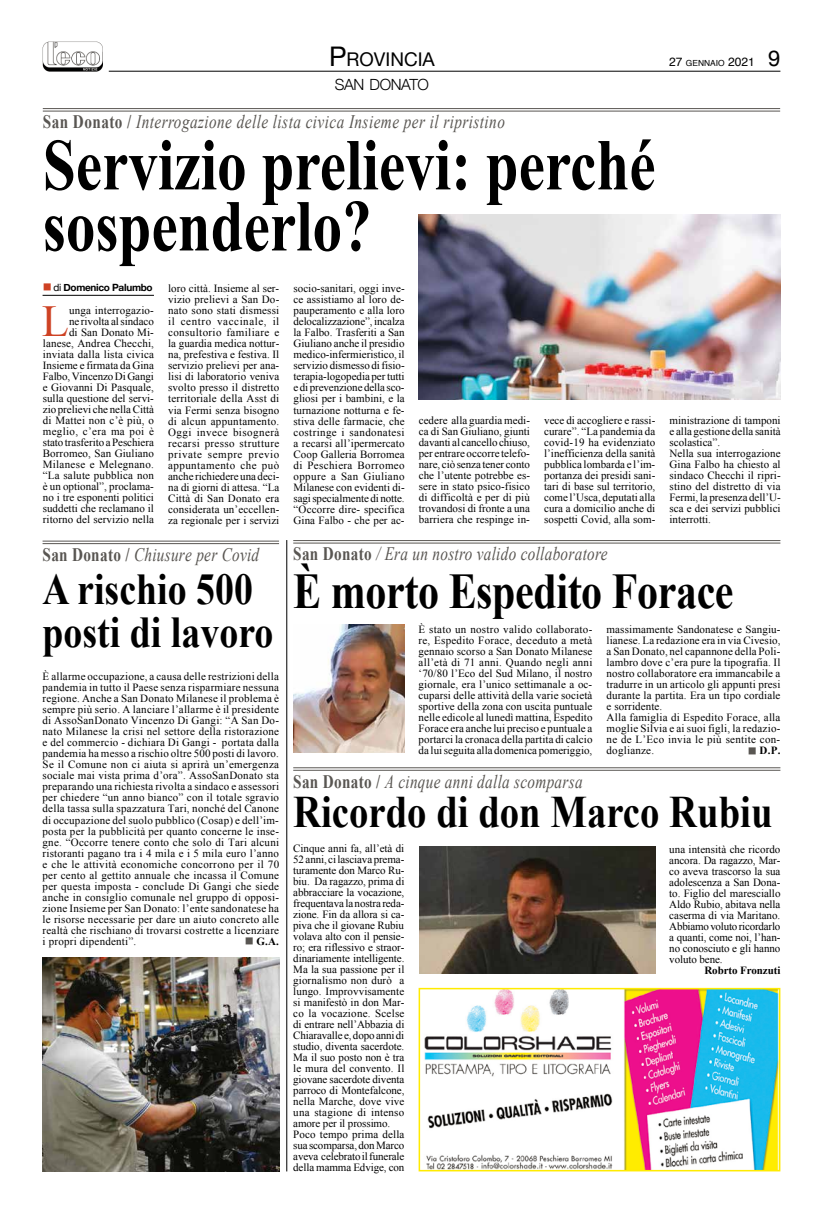
<style>
.page{position:relative;width:823px;height:1214px;background:#fff}
.page>*{position:absolute;margin:0;border:0;box-sizing:border-box;transform-origin:0 0}
.t1{font:700 73px/61px "Times New Roman";color:#000;scale:.81 1}
.t2{font:700 50px "Times New Roman";letter-spacing:-.01em;color:#000;scale:.84 1}
.t3{font:700 45px "Times New Roman";color:#000;scale:.86 1}
.t4{font:44.2px "Times New Roman";color:#ce4224}
.t5{font:700 44px/43px "Times New Roman";color:#000;scale:.86 1}
.t6{font:italic 19px "Times New Roman";letter-spacing:.02em;color:#595652;scale:.8 1}
.t7{font:18.9px "Helvetica Neue";color:#000}
.t8{font:300 15.4px "Helvetica Neue";letter-spacing:-.03em;color:#000}
.t9{font:11px/11px "Times New Roman";color:#000;text-align:justify}
.t10{font:700 11px "Times New Roman";letter-spacing:-.01em;color:#000}
.t11{font:700 10px "Helvetica Neue";letter-spacing:-.03em;color:#000}
.t12{font:8.4px "Helvetica";color:#000}
.s1{font-size:27px}
.s2{font-size:12px}
.s3{font-family:"Helvetica Neue";font-size:22px}
.s4{font-weight:700;font-style:normal}
.s5{font-weight:400}
</style>
<div class="page">
<img style="left:43px;top:41px;width:59px;height:31px">
<hr style="left:109px;top:71px;width:671px;height:1px;background:#000">
<hr style="left:286px;top:540px;width:1px;height:631px;background:#000">
<hr style="left:43px;top:108px;width:736px;height:1px;background:#595652">
<hr style="left:43px;top:111px;width:736px;height:1px;background:#595652">
<img style="left:418px;top:215px;width:362px;height:185px">
<hr style="left:43px;top:295px;width:111px;height:1px;background:#000">
<hr style="left:43px;top:541px;width:236px;height:1px;background:#595652">
<hr style="left:43px;top:543px;width:236px;height:1px;background:#595652">
<hr style="left:293px;top:540px;width:487px;height:1px;background:#595652">
<hr style="left:293px;top:542px;width:487px;height:1px;background:#595652">
<img style="left:293px;top:624px;width:111px;height:128px">
<img style="left:43px;top:957px;width:236px;height:214px">
<img style="left:424px;top:990px;width:353px;height:178px">
<div style="left:418px;top:987px;width:362px;height:184px;border:2px solid #ffeb00"></div>
<hr style="left:293px;top:767px;width:487px;height:1px;background:#595652">
<hr style="left:293px;top:770px;width:487px;height:1px;background:#595652">
<img style="left:419px;top:846px;width:235px;height:127px">
<h3 class="t7" style="left:329px;top:46px;width:107px"><span class="s1">P</span> ROVINCIA</h3>
<p class="t12" style="left:669px;top:57px;width:113px"><span class="s2">27</span> GENNAIO <span class="s2">2021</span> <span class="s3">9</span></p>
<h3 class="t8" style="left:335px;top:72px;width:95px">SAN DONATO</h3>
<h3 class="t6" style="left:43px;top:109px;width:579px"><span class="s4">San Donato /</span> Interrogazione delle lista civica Insieme per il ripristino</h3>
<h1 class="t1" style="left:43px;top:133px;width:757px">Servizio prelievi: perché sospenderlo?</h1>
<p class="t11" style="left:53px;top:279px;width:101px"><span class="s5">di</span> Domenico Palumbo</p>
<p class="t9" style="left:43px;top:305px;width:113px;text-align:right">unga interrogazio-<br>ne rivolta al sindaco<br>di San Donato Mi&shy;lanese, Andrea Checchi, inviata dalla lista civica<br>Insieme e firmata da Gina<br>Falbo, Vincenzo Di Gangi e Giovanni Di Pasquale, sulla questione del servi&shy;zio prelievi che nella Città di Mattei non c’è più, o meglio, c’era ma poi è stato trasferito a Peschiera<br>Borromeo, San Giuliano<br>Milanese e Melegnano. “La salute pubblica non è un optional”, proclama&shy;no i tre esponenti politici suddetti che reclamano il ritorno del servizio nella</p>
<h3 class="t4" style="left:42px;top:292px;width:29px">L</h3>
<p class="t9" style="left:168px;top:283px;width:113px">loro città. Insieme al ser&shy;vizio prelievi a San Do&shy;nato sono stati dismessi il centro vaccinale, il consultorio familiare e la guardia medica nottur&shy;na, prefestiva e festiva. Il servizio prelievi per ana&shy;lisi di laboratorio veniva svolto presso il distretto territoriale della Asst di via Fermi senza bisogno di alcun appuntamento.<br>Oggi invece bisognerà recarsi presso strutture private sempre previo appuntamento che può anche richiedere una deci&shy;na di giorni di attesa. “La Città di San Donato era considerata un’eccellen&shy;za regionale per i servizi</p>
<p class="t9" style="left:293px;top:283px;width:113px">socio-sanitari, oggi inve&shy;ce assistiamo al loro de&shy;pauperamento e alla loro delocalizzazione”, incalza la Falbo. Trasferiti a San Giuliano anche il presidio medico-infermieristico, il servizio dismesso di fisio&shy;terapia-logopedia per tutti e di prevenzione della sco&shy;gliosi per i bambini, e la turnazione notturna e fe&shy;stiva delle farmacie, che costringe i sandonatesi a recarsi all’ipermercato Coop Galleria Borromea di Peschiera Borromeo oppure a San Giuliano Milanese con evidenti di&shy;sagi specialmente di notte. “Occorre dire- specifica Gina Falbo - che per ac-</p>
<p class="t9" style="left:418px;top:415px;width:113px">cedere alla guardia medi&shy;ca di San Giuliano, giunti davanti al cancello chiuso, per entrare occorre telefo&shy;nare, ciò senza tener conto che l’utente potrebbe es&shy;sere in stato psico-fisico di difficoltà e per di più trovandosi di fronte a una barriera che respinge in-</p>
<p class="t9" style="left:544px;top:415px;width:113px">vece di accogliere e rassi&shy;curare”. “La pandemia da covid-19 ha evidenziato l’inefficienza della sanità pubblica lombarda e l’im&shy;portanza dei presidi sani&shy;tari di base sul territorio, come l’Usca, deputati alla cura a domicilio anche di sospetti Covid, alla som-</p>
<p class="t9" style="left:669px;top:415px;width:113px;text-align:left">ministrazione di tamponi e alla gestione della sanità scolastica”.<br>Nella sua interrogazione<br>Gina Falbo ha chiesto al sindaco Checchi il ripri&shy;stino del distretto di via<br>Fermi, la presenza dell’U&shy;sca e dei servizi pubblici interrotti.</p>
<h3 class="t6" style="left:43px;top:541px;width:272px"><span class="s4">San Donato /</span> Chiusure per Covid</h3>
<h3 class="t5" style="left:43px;top:566px;width:270px">A rischio 500 posti di lavoro</h3>
<p class="t9" style="left:43px;top:671px;width:238px">È allarme occupazione, a causa delle restrizioni della pandemia in tutto il Paese senza risparmiare nessuna regione. Anche a San Donato Milanese il problema è sempre più serio. A lanciare l’allarme è il presidente di AssoSanDonato Vincenzo Di Gangi: “A San Do&shy;nato Milanese la crisi nel settore della ristorazione e del commercio - dichiara Di Gangi - portata dalla pandemia ha messo a rischio oltre 500 posti di lavoro.<br>Se il Comune non ci aiuta si aprirà un’emergenza sociale mai vista prima d’ora”. AssoSanDonato sta preparando una richiesta rivolta a sindaco e assessori per chiedere “un anno bianco” con il totale sgravio della tassa sulla spazzatura Tari, nonché del Canone di occupazione del suolo pubblico (Cosap) e dell’im&shy;posta per la pubblicità per quanto concerne le inse&shy;gne. “Occorre tenere conto che solo di Tari alcuni ristoranti pagano tra i 4 mila e i 5 mila euro l’anno e che le attività economiche concorrono per il 70 per cento al gettito annuale che incassa il Comune per questa imposta - conclude Di Gangi che siede anche in consiglio comunale nel gruppo di opposi&shy;zione Insieme per San Donato: l’ente sandonatese ha le risorse necessarie per dare un aiuto concreto alle realtà che rischiano di trovarsi costrette a licenziare i propri dipendenti”.</p>
<p class="t10" style="left:256px;top:933px;width:24px">G.A.</p>
<h3 class="t6" style="left:293px;top:541px;width:394px"><span class="s4">San Donato</span> / Era un nostro valido collaboratore</h3>
<h2 class="t2" style="left:293px;top:557px;width:525px">È morto Espedito Forace</h2>
<p class="t9" style="left:418px;top:623px;width:175px">È stato un nostro valido collaborato&shy;re, Espedito Forace, deceduto a metà gennaio scorso a San Donato Milanese all’età di 71 anni. Quando negli anni ‘70/80 l’Eco del Sud Milano, il nostro giornale, era l’unico settimanale a oc&shy;cuparsi delle attività della varie società sportive della zona con uscita puntuale nelle edicole al lunedì mattina, Espedito Forace era anche lui preciso e puntuale a portarci la cronaca della partita di calcio da lui seguita alla domenica pomeriggio,</p>
<p class="t9" style="left:606px;top:623px;width:175px;text-align:left">massimamente Sandonatese e Sangiu&shy;lianese. La redazione era in via Civesio, a San Donato, nel capannone della Poli&shy;lambro dove c’era pure la tipografia. Il nostro collaboratore era immancabile a tradurre in un articolo gli appunti presi durante la partita. Era un tipo cordiale e sorridente.<br>Alla famiglia di Espedito Forace, alla moglie Silvia e ai suoi figli, la redazio&shy;ne de L’Eco invia le più sentite con&shy;doglianze.</p>
<p class="t10" style="left:759px;top:742px;width:22px">D.P.</p>
<h3 class="t6" style="left:293px;top:768px;width:363px"><span class="s4">San Donato /</span> A cinque anni dalla scomparsa</h3>
<h3 class="t3" style="left:293px;top:780px;width:558px">Ricordo di don Marco Rubiu</h3>
<p class="t9" style="left:293px;top:842px;width:113px;text-align:left">Cinque anni fa, all’età di<br>52 anni, ci lasciava prema&shy;turamente don Marco Ru&shy;biu. Da ragazzo, prima di abbracciare la vocazione, frequentava la nostra reda&shy;zione. Fin da allora si ca&shy;piva che il giovane Rubiu volava alto con il pensie&shy;ro; era riflessivo e straor&shy;dinariamente intelligente.<br>Ma la sua passione per il giornalismo non durò a lungo. Improvvisamente si manifestò in don Mar&shy;co la vocazione. Scelse di entrare nell’Abbazia di<br>Chiaravalle e, dopo anni di studio, diventa sacerdote.<br>Ma il suo posto non è tra le mura del convento. Il giovane sacerdote diventa parroco di Montefalcone, nella Marche, dove vive una stagione di intenso amore per il prossimo.<br>Poco tempo prima della sua scomparsa, don Marco aveva celebrato il funerale della mamma Edvige, con</p>
<p class="t9" style="left:669px;top:843px;width:113px">una intensità che ricordo ancora. Da ragazzo, Mar&shy;co aveva trascorso la sua adolescenza a San Dona&shy;to. Figlio del maresciallo Aldo Rubio, abitava nella caserma di via Maritano.<br>Abbiamo voluto ricordarlo a quanti, come noi, l’han&shy;no conosciuto e gli hanno voluto bene.</p>
<p class="t10" style="left:704px;top:962px;width:77px">Robrto Fronzuti</p>
</div>
